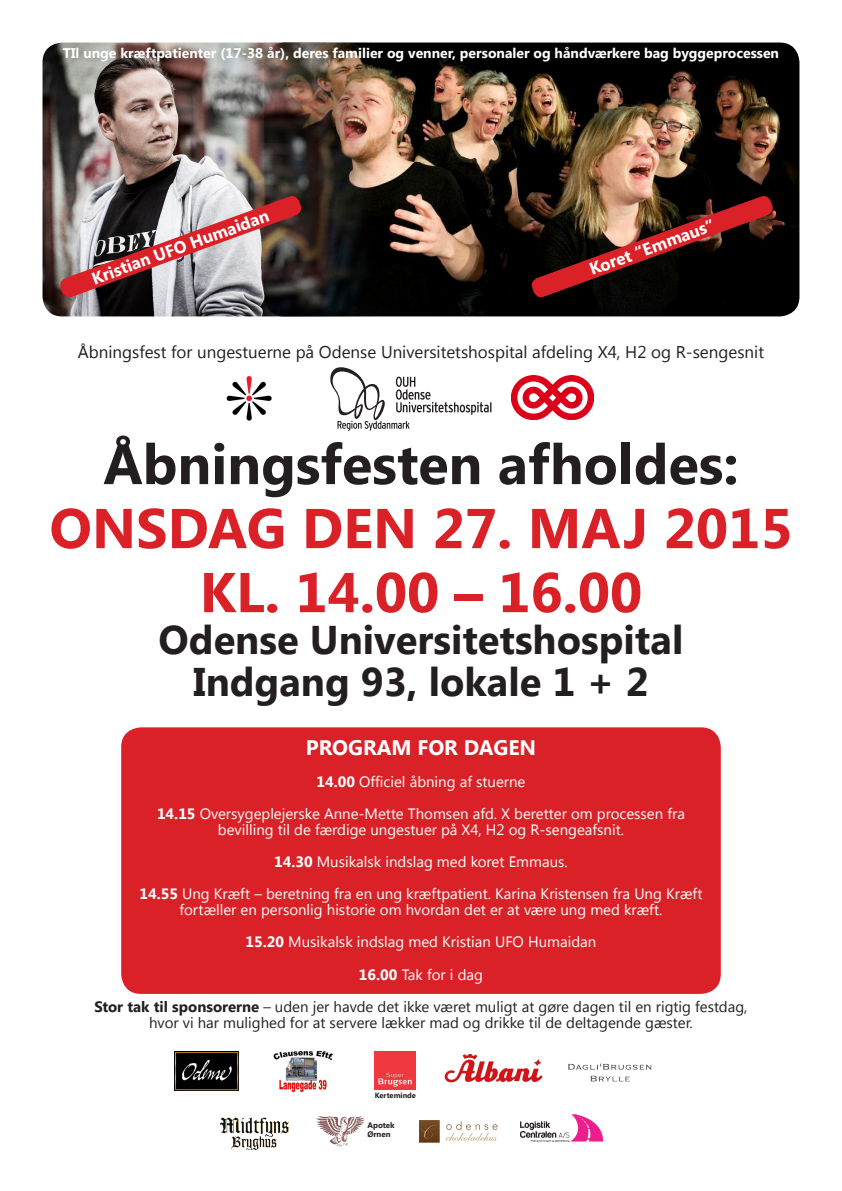
<style>
.page{position:relative;width:842px;height:1191px;background:#fff}
.page>*{position:absolute;margin:0;border:0;box-sizing:border-box;transform-origin:0 0}
.t1{font:700 56px "Khmer UI";color:#da2128}
.t2{font:700 56px "Khmer UI";color:#231f20}
.t3{font:700 40px "Khmer UI";color:#231f20}
.t4{font:700 21px "Khmer UI";color:#fff}
.t5{font:17px "Khmer UI";color:#231f20}
.t6{font:700 17px "Khmer UI";color:#fff}
.t7{font:15px "Khmer UI";color:#fff}
.t8{font:15px "Khmer UI";color:#231f20}
.t9{font:700 14px "Khmer UI";color:#fff}
.t10{font:700 8px "Khmer UI";color:#231f20}
.t11{font:700 7.5px "Khmer UI";color:#231f20}
.s1{font-weight:700}
</style>
<div class="page">
<div style="left:121px;top:727px;width:600px;height:267px;background:#da2128;border-radius:20px"></div>
<img style="left:403px;top:43px;width:396px;height:273px">
<img style="left:43px;top:43px;width:360px;height:273px">
<svg style="left:330px;top:367px;width:161px;height:64px"></svg>
<img style="left:512px;top:375px;width:81px;height:45px">
<img style="left:226px;top:376px;width:46px;height:45px">
<svg style="left:58px;top:194px;width:245px;height:105px"></svg>
<svg style="left:530px;top:194px;width:245px;height:105px"></svg>
<img style="left:174px;top:1051px;width:65px;height:39px">
<img style="left:419px;top:1120px;width:79px;height:23px">
<img style="left:520px;top:1114px;width:83px;height:27px">
<img style="left:316px;top:1116px;width:49px;height:31px">
<img style="left:273px;top:1051px;width:60px;height:42px">
<img style="left:375px;top:1051px;width:40px;height:38px">
<img style="left:444px;top:1054px;width:99px;height:29px">
<img style="left:221px;top:1117px;width:67px;height:33px">
<img style="left:568px;top:1063px;width:84px;height:19px">
<p class="t9" style="left:63px;top:45px;width:718px">TIl unge kræftpatienter (17-38 år), deres familier og venner, personaler og håndværkere bag byggeprocessen</p>
<p class="t6" style="left:89px;top:270px;width:189px;rotate:-20deg">Kristian UFO Humaidan</p>
<p class="t6" style="left:587px;top:260px;width:134px;rotate:-20deg">Koret “Emmaus”</p>
<p class="t5" style="left:78px;top:342px;width:688px">Åbningsfest for ungestuerne på Odense Universitetshospital afdeling X4, H2 og R-sengesnit</p>
<p class="t2" style="left:103px;top:432px;width:637px">Åbningsfesten afholdes:</p>
<p class="t1" style="left:49px;top:496px;width:744px">ONSDAG DEN 27. MAJ 2015</p>
<p class="t1" style="left:200px;top:560px;width:444px">KL. 14.00 – 16.00</p>
<p class="t3" style="left:159px;top:617px;width:526px">Odense Universitetshospital</p>
<p class="t3" style="left:193px;top:659px;width:457px">Indgang 93, lokale 1 + 2</p>
<p class="t4" style="left:306px;top:736px;width:232px">PROGRAM FOR DAGEN</p>
<p class="t7" style="left:316px;top:773px;width:210px"><span class="s1">14.00</span> Officiel åbning af stuerne</p>
<p class="t7" style="left:157px;top:805px;width:529px"><span class="s1">14.15</span> Oversygeplejerske Anne-Mette Thomsen afd. X beretter om processen fra</p>
<p class="t7" style="left:218px;top:821px;width:407px">bevilling til de færdige ungestuer på X4, H2 og R-sengeafsnit.</p>
<p class="t7" style="left:274px;top:853px;width:295px"><span class="s1">14.30</span> Musikalsk indslag med koret Emmaus.</p>
<p class="t7" style="left:139px;top:885px;width:564px"><span class="s1">14.55</span> Ung Kræft – beretning fra en ung kræftpatient. Karina Kristensen fra Ung Kræft</p>
<p class="t7" style="left:179px;top:901px;width:485px">fortæller en personlig historie om hvordan det er at være ung med kræft.</p>
<p class="t7" style="left:246px;top:933px;width:352px"><span class="s1">15.20</span> Musikalsk indslag med Kristian UFO Humaidan</p>
<p class="t7" style="left:359px;top:965px;width:126px"><span class="s1">16.00</span> Tak for i dag</p>
<p class="t8" style="left:94px;top:997px;width:655px"><span class="s1">Stor tak til sponsorerne</span> – uden jer havde det ikke været muligt at gøre dagen til en rigtig festdag,</p>
<p class="t8" style="left:149px;top:1013px;width:545px">hvor vi har mulighed for at servere lækker mad og drikke til de deltagende gæster.</p>
<p class="t11" style="left:375px;top:1091px;width:43px">Kerteminde</p>
<p class="t10" style="left:367px;top:1120px;width:29px">Apotek</p>
<p class="t10" style="left:367px;top:1129px;width:25px">Ørnen</p>
</div>
